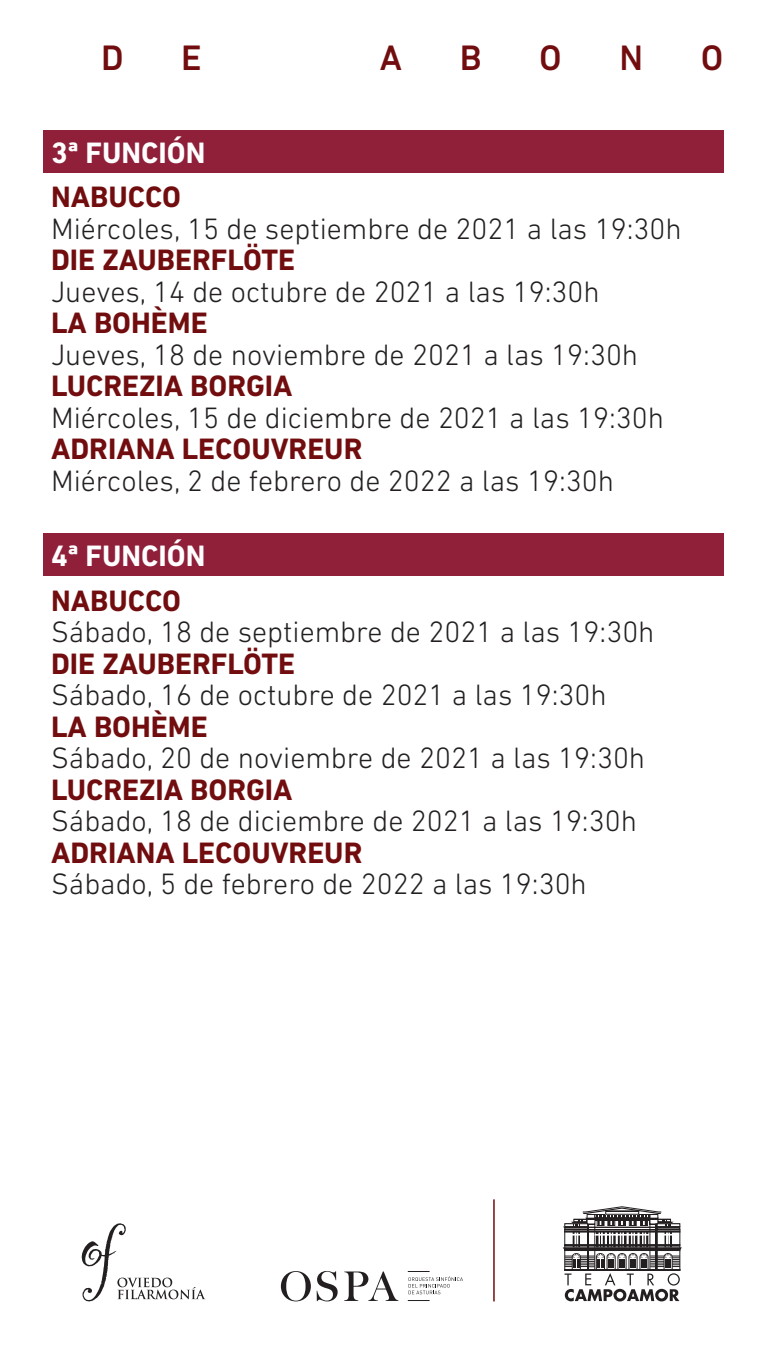
<style>
.page{position:relative;width:766px;height:1361px;background:#fff}
.page>*{position:absolute;margin:0;border:0;box-sizing:border-box;transform-origin:0 0}
.t1{font:500 36px "DIN Next LT Pro";color:#720d0f}
.t2{font:300 30px "DIN Next LT Pro";color:#231f20}
.t3{font:700 30px "DIN Next LT Pro";color:#720d0f}
.t4{font:700 30px "DIN Next LT Pro";color:#fff}
</style>
<div class="page">
<div style="left:43px;top:533px;width:680px;height:43px;background:#90203a"></div>
<div style="left:43px;top:131px;width:680px;height:42px;background:#90203a"></div>
<svg style="left:82px;top:1223px;width:123px;height:78px"></svg>
<svg style="left:407px;top:1300px;width:22px;height:1px"></svg>
<svg style="left:281px;top:1271px;width:56px;height:30px"></svg>
<svg style="left:344px;top:1271px;width:54px;height:30px"></svg>
<svg style="left:407px;top:1271px;width:56px;height:23px"></svg>
<svg style="left:563px;top:1206px;width:118px;height:95px"></svg>
<hr style="left:493px;top:1199px;width:1px;height:102px;background:#720d0f">
<p class="t1" style="left:101px;top:36px;width:24px">D</p>
<p class="t1" style="left:181px;top:36px;width:22px">E</p>
<p class="t1" style="left:380px;top:36px;width:24px">A</p>
<p class="t1" style="left:459px;top:36px;width:23px">B</p>
<p class="t1" style="left:539px;top:36px;width:24px">O</p>
<p class="t1" style="left:619px;top:36px;width:25px">N</p>
<p class="t1" style="left:700px;top:36px;width:24px">O</p>
<p class="t4" style="left:51px;top:135px;width:156px">3ª FUNCIÓN</p>
<p class="t3" style="left:51px;top:179px;width:131px">NABUCCO</p>
<p class="t2" style="left:51px;top:211px;width:632px">Miércoles, 15 de septiembre de 2021 a las 19:30h</p>
<p class="t3" style="left:51px;top:242px;width:245px">DIE ZAUBERFLÖTE</p>
<p class="t2" style="left:51px;top:274px;width:550px">Jueves, 14 de octubre de 2021 a las 19:30h</p>
<p class="t3" style="left:51px;top:305px;width:158px">LA BOHÈME</p>
<p class="t2" style="left:51px;top:337px;width:588px">Jueves, 18 de noviembre de 2021 a las 19:30h</p>
<p class="t3" style="left:51px;top:368px;width:243px">LUCREZIA BORGIA</p>
<p class="t2" style="left:51px;top:400px;width:614px">Miércoles, 15 de diciembre de 2021 a las 19:30h</p>
<p class="t3" style="left:51px;top:431px;width:313px">ADRIANA LECOUVREUR</p>
<p class="t2" style="left:51px;top:463px;width:564px">Miércoles, 2 de febrero de 2022 a las 19:30h</p>
<p class="t4" style="left:51px;top:539px;width:156px">4ª FUNCIÓN</p>
<p class="t3" style="left:51px;top:583px;width:131px">NABUCCO</p>
<p class="t2" style="left:51px;top:615px;width:604px">Sábado, 18 de septiembre de 2021 a las 19:30h</p>
<p class="t3" style="left:51px;top:646px;width:245px">DIE ZAUBERFLÖTE</p>
<p class="t2" style="left:51px;top:678px;width:557px">Sábado, 16 de octubre de 2021 a las 19:30h</p>
<p class="t3" style="left:51px;top:709px;width:158px">LA BOHÈME</p>
<p class="t2" style="left:51px;top:741px;width:595px">Sábado, 20 de noviembre de 2021 a las 19:30h</p>
<p class="t3" style="left:51px;top:772px;width:243px">LUCREZIA BORGIA</p>
<p class="t2" style="left:51px;top:804px;width:587px">Sábado, 18 de diciembre de 2021 a las 19:30h</p>
<p class="t3" style="left:51px;top:835px;width:313px">ADRIANA LECOUVREUR</p>
<p class="t2" style="left:51px;top:867px;width:537px">Sábado, 5 de febrero de 2022 a las 19:30h</p>
</div>
